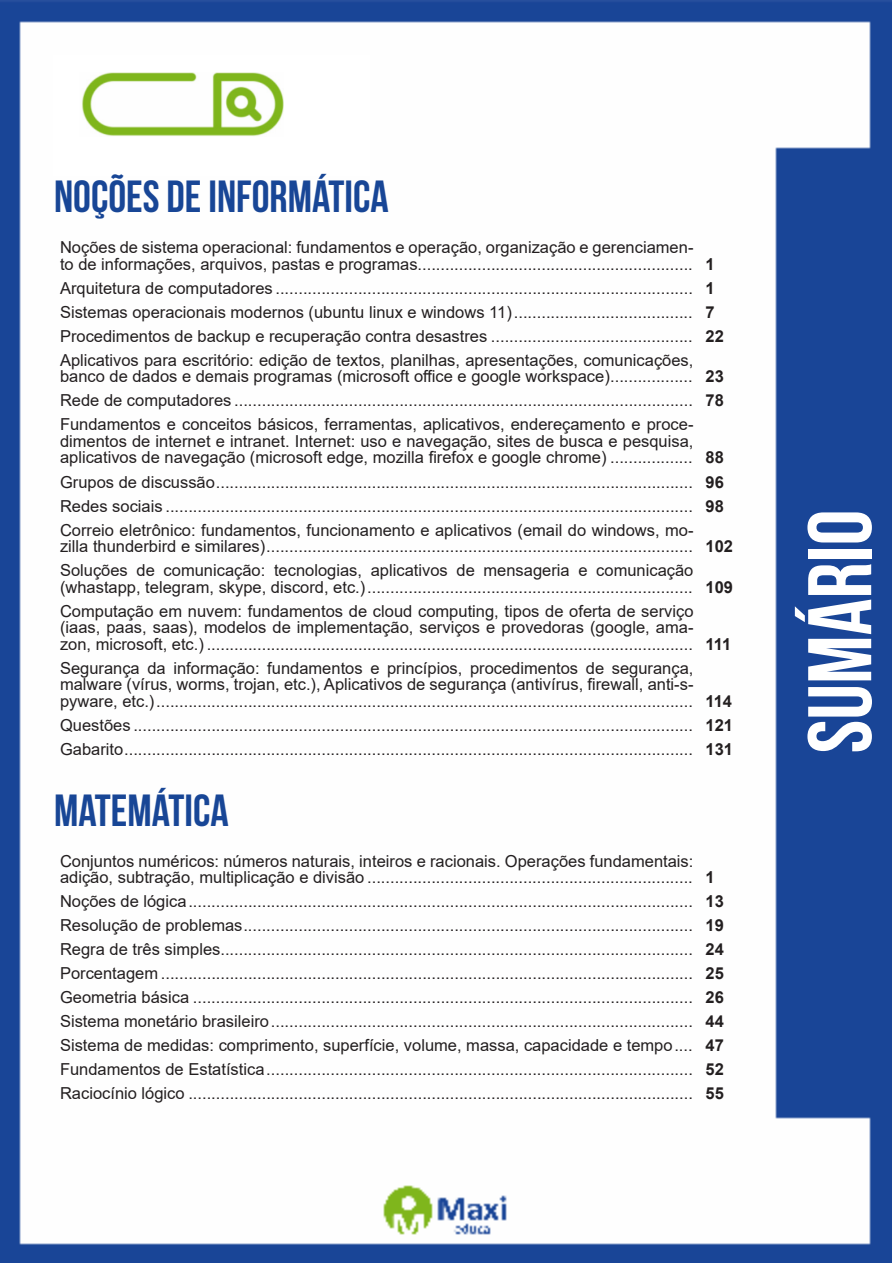
<style>
.page{position:relative;width:893px;height:1263px;background:#fff}
.page>*{position:absolute;margin:0;border:0;box-sizing:border-box;transform-origin:0 0}
.t1{font:700 90px "Bebas Neue";color:#fff}
.t2{font:700 45px "Bebas Neue";color:#184696}
.ALTERNATIVAS{font:16.5px/16.5px "Arial";color:#231f20}
.INDICE{font:700 16.5px "Arial";color:#231f20}
</style>
<div class="page">
<img style="left:0;top:0;width:892px;height:1263px">
<div style="left:53px;top:55px;width:317px;height:121px;background:#fff"></div>
<img style="left:82px;top:72px;width:201px;height:64px">
<p class="t2" style="left:54px;top:172px;width:336px">NOÇÕES DE INFORMÁTICA</p>
<p class="ALTERNATIVAS" style="left:60px;top:239px;width:635px">Noções de sistema operacional: fundamentos e operação, organização e gerenciamen&shy;to de informações, arquivos, pastas e programas............................................................</p>
<p class="INDICE" style="left:705px;top:252px;width:11px">1</p>
<p class="ALTERNATIVAS" style="left:60px;top:280px;width:634px">Arquitetura de computadores ...........................................................................................</p>
<p class="INDICE" style="left:705px;top:276px;width:11px">1</p>
<p class="ALTERNATIVAS" style="left:60px;top:304px;width:634px">Sistemas operacionais modernos (ubuntu linux e windows 11).......................................</p>
<p class="INDICE" style="left:705px;top:300px;width:11px">7</p>
<p class="ALTERNATIVAS" style="left:60px;top:328px;width:634px">Procedimentos de backup e recuperação contra desastres ............................................</p>
<p class="INDICE" style="left:705px;top:324px;width:20px">22</p>
<p class="ALTERNATIVAS" style="left:60px;top:352px;width:635px">Aplicativos para escritório: edição de textos, planilhas, apresentações, comunicações, banco de dados e demais programas (microsoft office e google workspace)..................</p>
<p class="INDICE" style="left:705px;top:365px;width:20px">23</p>
<p class="ALTERNATIVAS" style="left:60px;top:392px;width:634px">Rede de computadores ....................................................................................................</p>
<p class="INDICE" style="left:705px;top:389px;width:20px">78</p>
<p class="ALTERNATIVAS" style="left:60px;top:416px;width:635px;text-align:justify">Fundamentos e conceitos básicos, ferramentas, aplicativos, endereçamento e proce&shy;dimentos de internet e intranet. Internet: uso e navegação, sites de busca e pesquisa, aplicativos de navegação (microsoft edge, mozilla firefox e google chrome) ..................</p>
<p class="INDICE" style="left:705px;top:446px;width:20px">88</p>
<p class="ALTERNATIVAS" style="left:60px;top:473px;width:634px">Grupos de discussão........................................................................................................</p>
<p class="INDICE" style="left:705px;top:470px;width:20px">96</p>
<p class="ALTERNATIVAS" style="left:60px;top:497px;width:634px">Redes sociais ...................................................................................................................</p>
<p class="INDICE" style="left:705px;top:494px;width:20px">98</p>
<p class="ALTERNATIVAS" style="left:60px;top:521px;width:635px">Correio eletrônico: fundamentos, funcionamento e aplicativos (email do windows, mo&shy;zilla thunderbird e similares).............................................................................................</p>
<p class="INDICE" style="left:705px;top:535px;width:29px">102</p>
<p class="ALTERNATIVAS" style="left:60px;top:562px;width:635px">Soluções de comunicação: tecnologias, aplicativos de mensageria e comunicação (whastapp, telegram, skype, discord, etc.).......................................................................</p>
<p class="ALTERNATIVAS" style="left:60px;top:602px;width:635px;text-align:justify">Computação em nuvem: fundamentos de cloud computing, tipos de oferta de serviço (iaas, paas, saas), modelos de implementação, serviços e provedoras (google, ama&shy;zon, microsoft, etc.) ..........................................................................................................</p>
<p class="ALTERNATIVAS" style="left:60px;top:659px;width:635px;text-align:justify">Segurança da informação: fundamentos e princípios, procedimentos de segurança, malware (vírus, worms, trojan, etc.), Aplicativos de segurança (antivírus, firewall, anti-s&shy;pyware, etc.).....................................................................................................................</p>
<p class="INDICE" style="left:705px;top:575px;width:29px">109</p>
<p class="INDICE" style="left:705px;top:632px;width:27px">111</p>
<p class="INDICE" style="left:705px;top:689px;width:28px">114</p>
<p class="ALTERNATIVAS" style="left:60px;top:716px;width:634px">Questões ..........................................................................................................................</p>
<p class="INDICE" style="left:705px;top:713px;width:29px">121</p>
<p class="ALTERNATIVAS" style="left:60px;top:740px;width:634px">Gabarito............................................................................................................................</p>
<p class="INDICE" style="left:705px;top:737px;width:29px">131</p>
<p class="t2" style="left:54px;top:785px;width:176px">MATEMÁTICA</p>
<p class="ALTERNATIVAS" style="left:60px;top:852px;width:635px">Conjuntos numéricos: números naturais, inteiros e racionais. Operações fundamentais: adição, subtração, multiplicação e divisão .......................................................................</p>
<p class="INDICE" style="left:705px;top:866px;width:11px">1</p>
<p class="ALTERNATIVAS" style="left:60px;top:893px;width:634px">Noções de lógica..............................................................................................................</p>
<p class="INDICE" style="left:705px;top:890px;width:20px">13</p>
<p class="ALTERNATIVAS" style="left:60px;top:917px;width:634px">Resolução de problemas..................................................................................................</p>
<p class="INDICE" style="left:705px;top:914px;width:20px">19</p>
<p class="ALTERNATIVAS" style="left:60px;top:941px;width:634px">Regra de três simples.......................................................................................................</p>
<p class="INDICE" style="left:705px;top:938px;width:20px">24</p>
<p class="ALTERNATIVAS" style="left:60px;top:965px;width:634px">Porcentagem ....................................................................................................................</p>
<p class="INDICE" style="left:705px;top:962px;width:20px">25</p>
<p class="ALTERNATIVAS" style="left:60px;top:989px;width:634px">Geometria básica .............................................................................................................</p>
<p class="INDICE" style="left:705px;top:986px;width:20px">26</p>
<p class="ALTERNATIVAS" style="left:60px;top:1013px;width:634px">Sistema monetário brasileiro............................................................................................</p>
<p class="INDICE" style="left:705px;top:1010px;width:20px">44</p>
<p class="ALTERNATIVAS" style="left:60px;top:1037px;width:634px">Sistema de medidas: comprimento, superfície, volume, massa, capacidade e tempo....</p>
<p class="INDICE" style="left:705px;top:1034px;width:20px">47</p>
<p class="ALTERNATIVAS" style="left:60px;top:1061px;width:634px">Fundamentos de Estatística.............................................................................................</p>
<p class="INDICE" style="left:705px;top:1058px;width:20px">52</p>
<p class="ALTERNATIVAS" style="left:60px;top:1085px;width:634px">Raciocínio lógico ..............................................................................................................</p>
<p class="INDICE" style="left:705px;top:1082px;width:20px">55</p>
<h1 class="t1" style="left:791px;top:753px;width:245px;rotate:-90deg">SUMÁRIO</h1>
</div>
